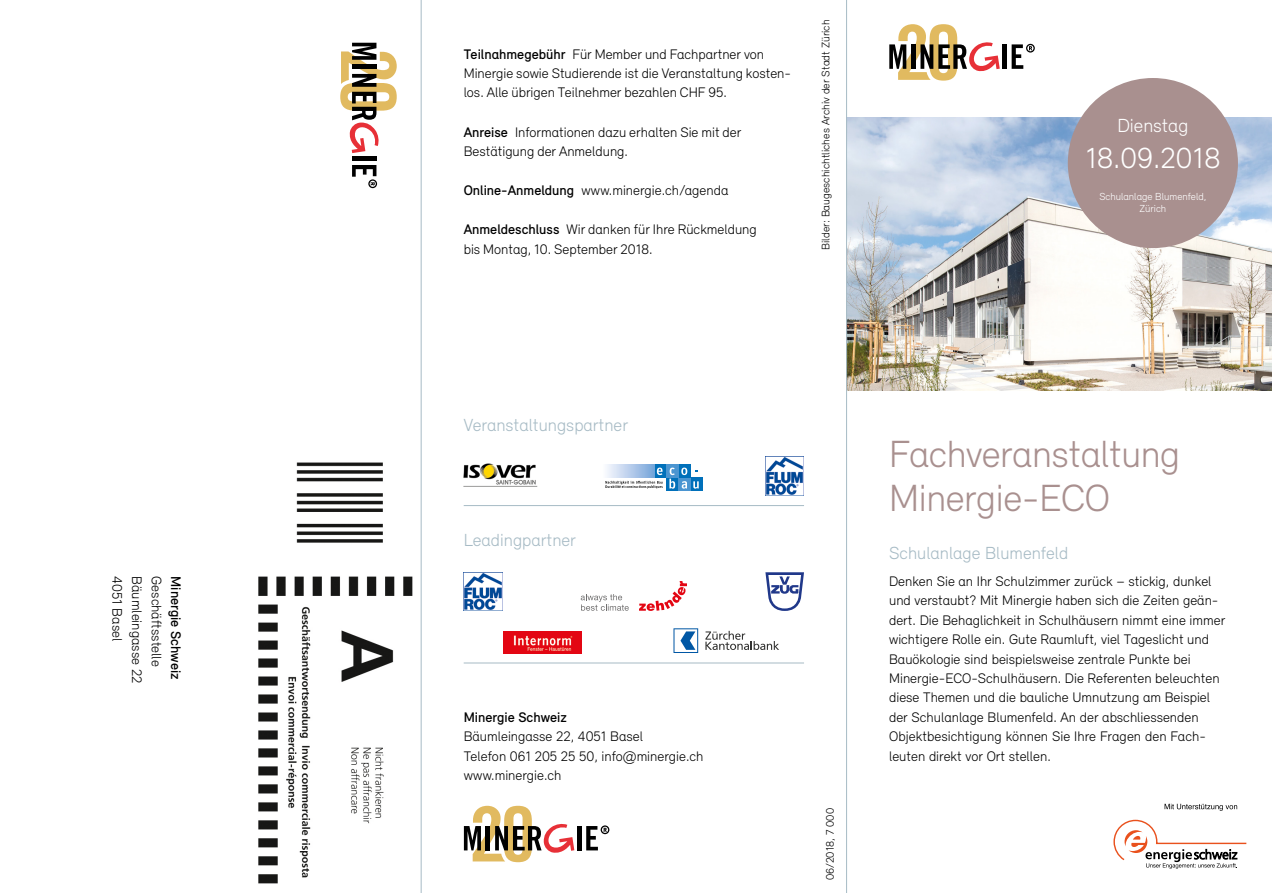
<style>
.page{position:relative;width:1272px;height:893px;background:#fff}
.page>*{position:absolute;margin:0;border:0;box-sizing:border-box;transform-origin:0 0}
.t1{font:300 39px/43.5px "Relevant";letter-spacing:-.01em;color:#a9908f}
.t2{font:300 30px "Relevant";color:#fff}
.t3{font:300 19.5px "Relevant";color:#fff}
.t4{font:300 18px "Relevant";color:#a7bbc5}
.t5{font:300 14.25px/19.5px "Relevant";color:#000}
.t6{font:500 14.25px "Relevant";color:#000}
.t7{font:300 11.25px "Relevant";color:#000}
.t8{font:300 10.5px/12px "Relevant";color:#fff;text-align:center}
.s1{font-weight:500}
</style>
<div class="page">
<img style="left:765px;top:456px;width:38px;height:39px">
<img style="left:463px;top:463px;width:75px;height:24px">
<svg style="left:666px;top:478px;width:36px;height:13px"></svg>
<div style="left:678px;top:478px;width:12px;height:13px;background:#4b95d1"></div>
<svg style="left:654px;top:464px;width:36px;height:14px"></svg>
<div style="left:666px;top:464px;width:12px;height:14px;background:#4b95d1"></div>
<svg style="left:607px;top:464px;width:47px;height:14px"></svg>
<svg style="left:657px;top:468px;width:5px;height:7px"></svg>
<svg style="left:681px;top:468px;width:6px;height:7px"></svg>
<svg style="left:669px;top:468px;width:6px;height:21px"></svg>
<svg style="left:681px;top:481px;width:6px;height:8px"></svg>
<svg style="left:693px;top:481px;width:5px;height:8px"></svg>
<svg style="left:605px;top:481px;width:57px;height:8px"></svg>
<svg style="left:1113px;top:819px;width:134px;height:50px"></svg>
<svg style="left:1164px;top:804px;width:73px;height:7px"></svg>
<img style="left:847px;top:117px;width:424px;height:273px">
<hr style="left:1002px;top:44px;width:4px;height:25px;background:#000">
<svg style="left:889px;top:24px;width:110px;height:57px"></svg>
<svg style="left:1011px;top:44px;width:23px;height:25px"></svg>
<img style="left:258px;top:420px;width:163px;height:473px">
<hr style="left:352px;top:156px;width:24px;height:4px;background:#000">
<svg style="left:340px;top:43px;width:57px;height:110px"></svg>
<svg style="left:352px;top:165px;width:25px;height:23px"></svg>
<img style="left:464px;top:572px;width:38px;height:39px">
<svg style="left:765px;top:572px;width:39px;height:39px"></svg>
<svg style="left:673px;top:628px;width:25px;height:25px"></svg>
<svg style="left:705px;top:631px;width:74px;height:19px"></svg>
<hr style="left:463px;top:663px;width:341px;height:1px;background:#a7bbc5">
<hr style="left:463px;top:505px;width:341px;height:1px;background:#a7bbc5">
<svg style="left:639px;top:581px;width:48px;height:30px"></svg>
<svg style="left:580px;top:594px;width:48px;height:17px"></svg>
<img style="left:503px;top:632px;width:78px;height:21px">
<hr style="left:577px;top:826px;width:4px;height:24px;background:#000">
<svg style="left:464px;top:806px;width:110px;height:56px"></svg>
<svg style="left:586px;top:825px;width:23px;height:25px"></svg>
<div style="left:1067px;top:78px;width:170px;height:170px;background:#a9908f;border-radius:50%"></div>
<hr style="left:421px;top:0;width:1px;height:893px;background:#a7bbc5">
<hr style="left:846px;top:0;width:1px;height:893px;background:#a7bbc5">
<p class="t5" style="left:127px;top:576px;width:67px;rotate:90deg">4051 Basel</p>
<p class="t5" style="left:147px;top:576px;width:108px;rotate:90deg">Bäumleingasse 22</p>
<p class="t5" style="left:166px;top:576px;width:92px;rotate:90deg">Geschäftsstelle</p>
<p class="t6" style="left:184px;top:576px;width:104px;rotate:90deg">Minergie Schweiz</p>
<p class="t5" style="left:463px;top:44px;width:329px"><span class="s1">Teilnahmegebühr</span> Für Member und Fachpartner von<br>Minergie sowie Studierende ist die Veranstaltung kosten&shy;los. Alle übrigen Teilnehmer bezahlen CHF 95.</p>
<p class="t5" style="left:463px;top:122px;width:279px"><span class="s1">Anreise</span> Informationen dazu erhalten Sie mit der<br>Bestätigung der Anmeldung.</p>
<p class="t5" style="left:463px;top:180px;width:266px"><span class="s1">Online-Anmeldung</span> www.minergie.ch/agenda</p>
<p class="t5" style="left:463px;top:219px;width:294px"><span class="s1">Anmeldeschluss</span> Wir danken für Ihre Rückmeldung bis Montag, 10. September 2018.</p>
<p class="t7" style="left:819px;top:250px;width:232px;rotate:-90deg">Bilder: Baugeschichtliches Archiv der Stadt Zürich</p>
<h3 class="t3" style="left:1117px;top:114px;width:72px">Dienstag</h3>
<h2 class="t2" style="left:1085px;top:141px;width:137px">18.09.2018</h2>
<p class="t8" style="left:1099px;top:190px;width:109px">Schulanlage Blumenfeld,<br>Zürich</p>
<p class="t4" style="left:463px;top:414px;width:166px">Veranstaltungspartner</p>
<p class="t4" style="left:463px;top:529px;width:114px">Leadingpartner</p>
<p class="t6" style="left:463px;top:708px;width:104px">Minergie Schweiz</p>
<p class="t5" style="left:463px;top:726px;width:241px">Bäumleingasse 22, 4051 Basel<br>Telefon 061 205 25 50, info@minergie.ch www.minergie.ch</p>
<p class="t7" style="left:823px;top:880px;width:74px;rotate:-90deg">06/2018, 7 000</p>
<h1 class="t1" style="left:889px;top:432px;width:292px">Fachveranstaltung<br>Minergie-ECO</h1>
<p class="t4" style="left:889px;top:542px;width:181px">Schulanlage Blumenfeld</p>
<p class="t5" style="left:889px;top:571px;width:338px">Denken Sie an Ihr Schulzimmer zurück – stickig, dunkel und verstaubt? Mit Minergie haben sich die Zeiten geän&shy;dert. Die Behaglichkeit in Schulhäusern nimmt eine immer wichtigere Rolle ein. Gute Raumluft, viel Tageslicht und Bauökologie sind beispielsweise zentrale Punkte bei Minergie-ECO-Schulhäusern. Die Referenten beleuchten diese Themen und die bauliche Umnutzung am Beispiel der Schulanlage Blumenfeld. An der abschliessenden Objektbesichtigung können Sie Ihre Fragen den Fach&shy;leuten direkt vor Ort stellen.</p>
</div>
